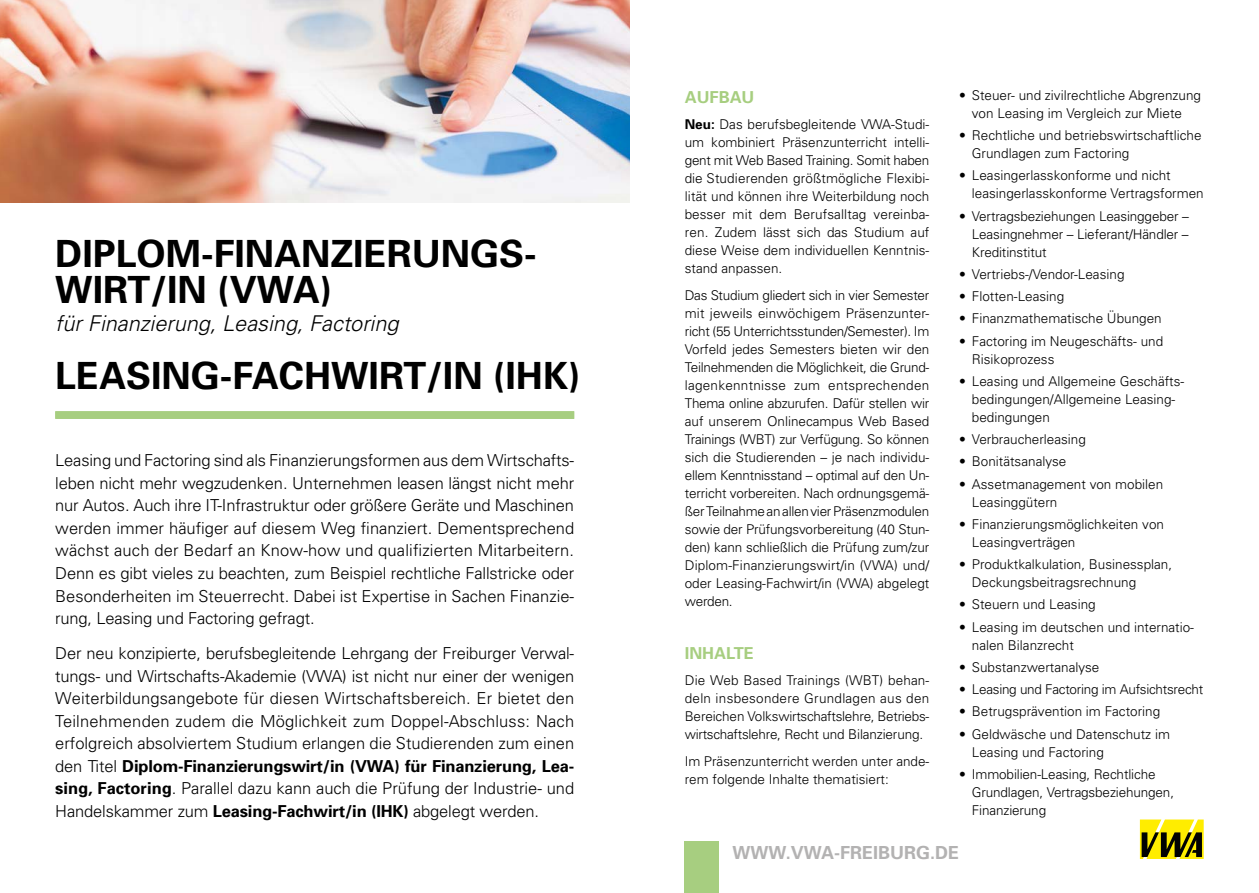
<style>
.page{position:relative;width:1259px;height:893px;background:#fff}
.page>*{position:absolute;margin:0;border:0;box-sizing:border-box;transform-origin:0 0}
.t1{font:700 37.5px/36px "Univers";color:#000}
.t2{font:italic 300 21.75px "Univers";color:#000}
.t3{font:700 18px "Univers";color:#b3b2b2}
.t4{font:300 16.5px/22.5px "Univers";letter-spacing:-.01em;color:#000;text-align:justify}
.t5{font:700 16.5px "Univers";color:#a7ce80}
.t6{font:300 13.5px/18px "Univers";color:#000}
.t7{font:300 13.5px "Univers";letter-spacing:-.02em;color:#000}
.s1{font-weight:700}
</style>
<div class="page">
<img style="left:0;top:0;width:629px;height:202px">
<div style="left:685px;top:842px;width:34px;height:51px;background:#a7ce80"></div>
<svg style="left:1140px;top:819px;width:63px;height:40px"></svg>
<div style="left:55px;top:411px;width:519px;height:8px;background:#a7ce80"></div>
<h1 class="t1" style="left:55px;top:234px;width:483px">DIPLOM-FINANZIERUNGS-<br>WIRT/IN (VWA)</h1>
<h2 class="t2" style="left:55px;top:311px;width:345px">für Finanzierung, Leasing, Factoring</h2>
<h1 class="t1" style="left:55px;top:356px;width:527px">LEASING-FACHWIRT/IN (IHK)</h1>
<p class="t4" style="left:55px;top:449px;width:520px">Leasing und Factoring sind als Finanzierungsformen aus dem Wirtschafts&shy;leben nicht mehr wegzudenken. Unternehmen leasen längst nicht mehr nur Autos. Auch ihre IT-Infrastruktur oder größere Geräte und Maschinen werden immer häufiger auf diesem Weg finanziert. Dementsprechend wächst auch der Bedarf an Know-how und qualifizierten Mitarbeitern.<br>Denn es gibt vieles zu beachten, zum Beispiel rechtliche Fallstricke oder Besonderheiten im Steuerrecht. Dabei ist Expertise in Sachen Finanzie&shy;rung, Leasing und Factoring gefragt.</p>
<p class="t4" style="left:55px;top:642px;width:520px">Der neu konzipierte, berufsbegleitende Lehrgang der Freiburger Verwal&shy;tungs- und Wirtschafts-Akademie (VWA) ist nicht nur einer der wenigen Weiterbildungsangebote für diesen Wirtschaftsbereich. Er bietet den Teilnehmenden zudem die Möglichkeit zum Doppel-Abschluss: Nach erfolgreich absolviertem Studium erlangen die Studierenden zum einen den Titel <span class="s1">Diplom-Finanzierungswirt/in (VWA) für Finanzierung, Lea&shy;sing, Factoring</span>. Parallel dazu kann auch die Prüfung der Industrie- und Handelskammer zum <span class="s1">Leasing-Fachwirt/in (IHK)</span> abgelegt werden.</p>
<p class="t5" style="left:685px;top:86px;width:71px">AUFBAU</p>
<p class="t6" style="left:685px;top:116px;width:246px;text-align:justify"><span class="s1">Neu:</span> Das berufsbegleitende VWA-Studi&shy;um kombiniert Präsenzunterricht intelli&shy;gent mit Web Based Training. Somit haben die Studierenden größtmögliche Flexibi&shy;lität und können ihre Weiterbildung noch besser mit dem Berufsalltag vereinba&shy;ren. Zudem lässt sich das Studium auf diese Weise dem individuellen Kenntnis&shy;stand anpassen.</p>
<p class="t6" style="left:685px;top:286px;width:246px;text-align:justify">Das Studium gliedert sich in vier Semester mit jeweils einwöchigem Präsenzunter&shy;richt (55 Unterrichtsstunden/Semester). Im Vorfeld jedes Semesters bieten wir den Teilnehmenden die Möglichkeit, die Grund&shy;lagenkenntnisse zum entsprechenden Thema online abzurufen. Dafür stellen wir auf unserem Onlinecampus Web Based Trainings (WBT) zur Verfügung. So können sich die Studierenden – je nach individu&shy;ellem Kenntnisstand – optimal auf den Un&shy;terricht vorbereiten. Nach ordnungsgemä&shy;ßer Teilnahme an allen vier Präsenzmodulen sowie der Prüfungsvorbereitung (40 Stun&shy;den) kann schließlich die Prüfung zum/zur Diplom-Finanzierungswirt/in (VWA) und/ oder Leasing-Fachwirt/in (VWA) abgelegt werden.</p>
<p class="t5" style="left:685px;top:642px;width:71px">INHALTE</p>
<p class="t6" style="left:685px;top:672px;width:246px;text-align:justify">Die Web Based Trainings (WBT) behan&shy;deln insbesondere Grundlagen aus den Bereichen Volkswirtschaftslehre, Betriebs&shy;wirtschaftslehre, Recht und Bilanzierung.</p>
<p class="t6" style="left:685px;top:752px;width:246px">Im Präsenzunterricht werden unter ande&shy;rem folgende Inhalte thematisiert:</p>
<p class="t6" style="left:959px;top:86px;width:243px;text-align:center">• Steuer- und zivilrechtliche Abgrenzung von Leasing im Vergleich zur Miete</p>
<p class="t6" style="left:972px;top:126px;width:231px;text-indent:-13px">• Rechtliche und betriebswirtschaftliche<br>Grundlagen zum Factoring</p>
<p class="t6" style="left:972px;top:167px;width:233px;text-indent:-13px">• Leasingerlasskonforme und nicht leasingerlasskonforme Vertragsformen</p>
<p class="t6" style="left:972px;top:207px;width:218px;text-align:justify;text-indent:-13px">• Vertragsbeziehungen Leasinggeber – Leasingnehmer – Lieferant/Händler – Kreditinstitut</p>
<p class="t6" style="left:959px;top:265px;width:167px">• Vertriebs-/Vendor-Leasing</p>
<p class="t6" style="left:959px;top:287px;width:107px">• Flotten-Leasing</p>
<p class="t6" style="left:959px;top:310px;width:204px">• Finanzmathematische Übungen</p>
<p class="t6" style="left:972px;top:332px;width:193px;text-indent:-13px">• Factoring im Neugeschäfts- und<br>Risikoprozess</p>
<p class="t6" style="left:972px;top:372px;width:214px;text-indent:-13px">• Leasing und Allgemeine Geschäfts&shy;bedingungen/Allgemeine Leasing&shy;bedingungen</p>
<p class="t6" style="left:959px;top:430px;width:128px">• Verbraucherleasing</p>
<p class="t6" style="left:959px;top:453px;width:109px">• Bonitätsanalyse</p>
<p class="t6" style="left:972px;top:475px;width:193px;text-indent:-13px">• Assetmanagement von mobilen<br>Leasinggütern</p>
<p class="t6" style="left:972px;top:515px;width:194px;text-indent:-13px">• Finanzierungsmöglichkeiten von<br>Leasingverträgen</p>
<p class="t6" style="left:972px;top:555px;width:202px;text-indent:-13px">• Produktkalkulation, Businessplan,<br>Deckungsbeitragsrechnung</p>
<p class="t6" style="left:959px;top:596px;width:138px">• Steuern und Leasing</p>
<p class="t6" style="left:972px;top:618px;width:224px;text-indent:-13px">• Leasing im deutschen und internatio&shy;nalen Bilanzrecht</p>
<p class="t6" style="left:959px;top:658px;width:142px">• Substanzwertanalyse</p>
<p class="t7" style="left:959px;top:681px;width:246px">• Leasing und Factoring im Aufsichtsrecht</p>
<p class="t6" style="left:959px;top:703px;width:203px">• Betrugsprävention im Factoring</p>
<p class="t6" style="left:972px;top:725px;width:200px;text-indent:-13px">• Geldwäsche und Datenschutz im<br>Leasing und Factoring</p>
<p class="t6" style="left:972px;top:765px;width:204px;text-indent:-13px">• Immobilien-Leasing, Rechtliche<br>Grundlagen, Vertragsbeziehungen,<br>Finanzierung</p>
<h3 class="t3" style="left:732px;top:841px;width:228px">WWW.VWA-FREIBURG.DE</h3>
</div>
